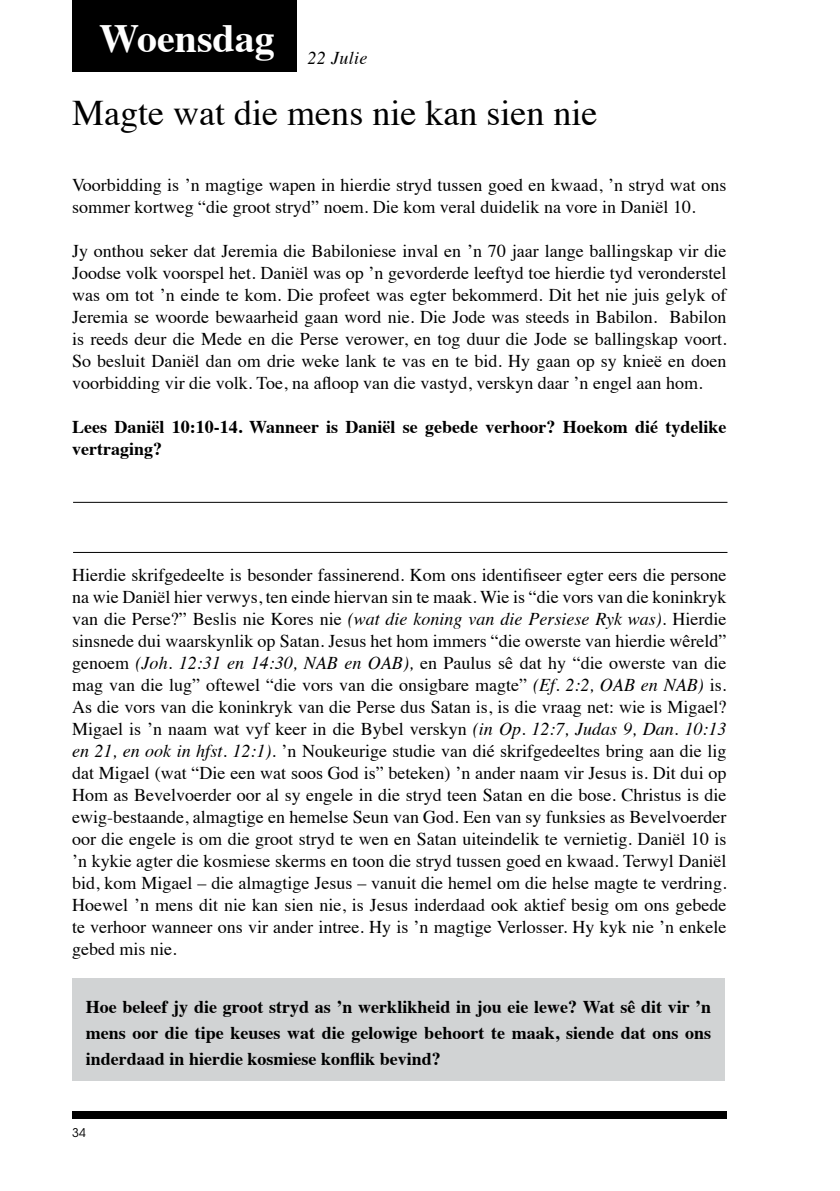
<style>
.page{position:relative;width:840px;height:1191px;background:#fff}
.page>*{position:absolute;margin:0;border:0;box-sizing:border-box;transform-origin:0 0}
.t1{font:700 40px "Times";color:#fff}
.t2{font:36px "Times";color:#000}
.t3{font:18px/22px "Times";color:#000;text-align:justify}
.t4{font:700 18px/26px "Times";color:#000}
.t5{font:italic 18px "Times";letter-spacing:.02em;color:#000}
.t6{font:12px "ITC Avant Garde Std";color:#000}
.s1{font-style:italic}
</style>
<div class="page">
<div style="left:72px;top:1111px;width:654px;height:8px;background:#000"></div>
<div style="left:72px;top:0;width:225px;height:71px;background:#000"></div>
<hr style="left:73px;top:502px;width:654px;height:1px;background:#000">
<hr style="left:73px;top:552px;width:654px;height:1px;background:#000">
<div style="left:72px;top:978px;width:652px;height:103px;background:#d1d3d4"></div>
<h1 class="t1" style="left:99px;top:0;width:177px">Woensdag</h1>
<p class="t5" style="left:307px;top:42px;width:62px">22 Julie</p>
<h2 class="t2" style="left:72px;top:80px;width:526px">Magte wat die mens nie kan sien nie</h2>
<p class="t3" style="left:72px;top:173px;width:655px">Voorbidding is ’n magtige wapen in hierdie stryd tussen goed en kwaad, ’n stryd wat ons sommer kortweg “die groot stryd” noem. Die kom veral duidelik na vore in Daniël 10.</p>
<p class="t3" style="left:72px;top:239px;width:655px">Jy onthou seker dat Jeremia die Babiloniese inval en ’n 70 jaar lange ballingskap vir die Joodse volk voorspel het. Daniël was op ’n gevorderde leeftyd toe hierdie tyd veronderstel was om tot ’n einde te kom. Die profeet was egter bekommerd. Dit het nie juis gelyk of Jeremia se woorde bewaarheid gaan word nie. Die Jode was steeds in Babilon. Babilon is reeds deur die Mede en die Perse verower, en tog duur die Jode se ballingskap voort.<br>So besluit Daniël dan om drie weke lank te vas en te bid. Hy gaan op sy knieë en doen voorbidding vir die volk. Toe, na afloop van die vastyd, verskyn daar ’n engel aan hom.</p>
<p class="t4" style="left:72px;top:414px;width:655px;line-height:22px">Lees Daniël 10:10-14. Wanneer is Daniël se gebede verhoor? Hoekom dié tydelike vertraging?</p>
<p class="t3" style="left:72px;top:563px;width:655px">Hierdie skrifgedeelte is besonder fassinerend. Kom ons identifiseer egter eers die persone na wie Daniël hier verwys, ten einde hiervan sin te maak. Wie is “die vors van die koninkryk van die Perse?” Beslis nie Kores nie <span class="s1">(wat die koning van die Persiese Ryk was)</span>. Hierdie sinsnede dui waarskynlik op Satan. Jesus het hom immers “die owerste van hierdie wêreld” genoem <span class="s1">(Joh. 12:31 en 14:30, NAB en OAB),</span> en Paulus sê dat hy “die owerste van die mag van die lug” oftewel “die vors van die onsigbare magte” <span class="s1">(Ef. 2:2, OAB en NAB)</span> is.<br>As die vors van die koninkryk van die Perse dus Satan is, is die vraag net: wie is Migael?<br>Migael is ’n naam wat vyf keer in die Bybel verskyn <span class="s1">(in Op. 12:7, Judas 9, Dan. 10:13 en 21, en ook in hfst. 12:1)</span>. ’n Noukeurige studie van dié skrifgedeeltes bring aan die lig dat Migael (wat “Die een wat soos God is” beteken) ’n ander naam vir Jesus is. Dit dui op Hom as Bevelvoerder oor al sy engele in die stryd teen Satan en die bose. Christus is die ewig-bestaande, almagtige en hemelse Seun van God. Een van sy funksies as Bevelvoerder oor die engele is om die groot stryd te wen en Satan uiteindelik te vernietig. Daniël 10 is ’n kykie agter die kosmiese skerms en toon die stryd tussen goed en kwaad. Terwyl Daniël bid, kom Migael – die almagtige Jesus – vanuit die hemel om die helse magte te verdring.<br>Hoewel ’n mens dit nie kan sien nie, is Jesus inderdaad ook aktief besig om ons gebede te verhoor wanneer ons vir ander intree. Hy is ’n magtige Verlosser. Hy kyk nie ’n enkele gebed mis nie.</p>
<p class="t4" style="left:86px;top:991px;width:626px;text-align:justify">Hoe beleef jy die groot stryd as ’n werklikheid in jou eie lewe? Wat sê dit vir ’n mens oor die tipe keuses wat die gelowige behoort te maak, siende dat ons ons inderdaad in hierdie kosmiese konflik bevind?</p>
<p class="t6" style="left:72px;top:1125px;width:15px">34</p>
</div>
